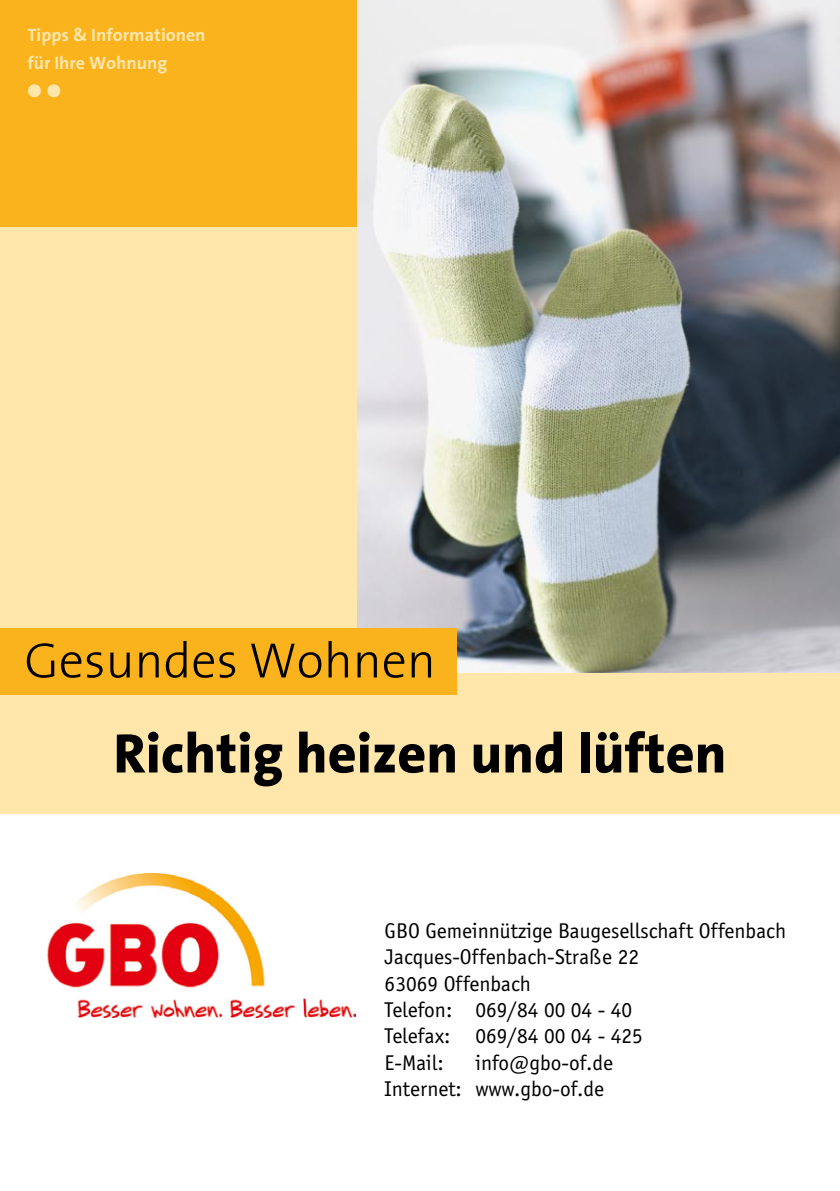
<style>
.page{position:relative;width:840px;height:1191px;background:#fff}
.page>*{position:absolute;margin:0;border:0;box-sizing:border-box;transform-origin:0 0}
.t1{font:800 56px "The Sans";color:#000}
.t2{font:300 50px "The Sans";color:#000}
.t3{font:22px/26.4px "Officina Sans";color:#000}
.t4{font:700 18px/28px "The Sans";color:#ffe6ab}
</style>
<div class="page">
<div style="left:0;top:7px;width:839px;height:806px;background:#ffe6ab"></div>
<div style="left:0;top:0;width:839px;height:227px;background:#fab31c"></div>
<img style="left:357px;top:0;width:482px;height:672px">
<div style="left:0;top:628px;width:456px;height:67px;background:#fab31c"></div>
<img style="left:47px;top:873px;width:308px;height:144px">
<p class="t4" style="left:27px;top:21px;width:179px">Tipps &amp; Informationen für Ihre Wohnung</p>
<h2 class="t2" style="left:24px;top:619px;width:412px">Gesundes Wohnen</h2>
<h1 class="t1" style="left:113px;top:706px;width:614px">Richtig heizen und lüften</h1>
<p class="t3" style="left:384px;top:917px;width:403px">GBO Gemeinnützige Baugesellschaft Offenbach<br>Jacques-Offenbach-Straße 22<br>63069 Offenbach<br>Telefon: 069/84 00 04 - 40<br>Telefax: 069/84 00 04 - 425<br>E-Mail:</p>
<p class="t3" style="left:384px;top:1049px;width:230px;text-indent:91px">info@gbo-of.de<br>Internet: www.gbo-of.de</p>
</div>
